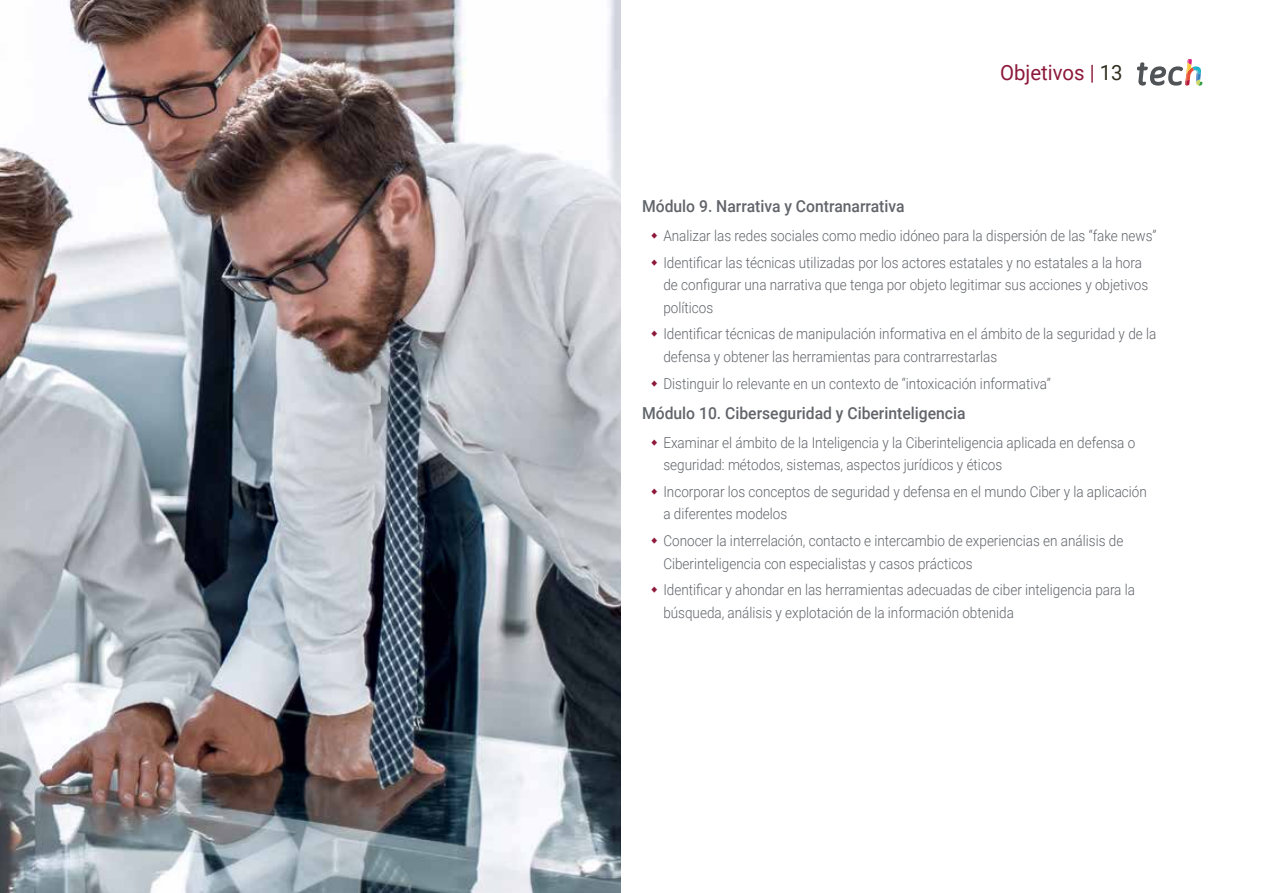
<style>
.page{position:relative;width:1263px;height:893px;background:#fff}
.page>*{position:absolute;margin:0;border:0;box-sizing:border-box;transform-origin:0 0}
.t1{font:21px "Roboto";color:#8d183a}
.t2{font:500 16.5px "Roboto";color:#61646a;scale:.95 1}
.t3{font:300 15px/22.5px "Roboto";color:#61646a;scale:.9 1}
.s1{color:#312e20}
</style>
<div class="page">
<img style="left:0;top:0;width:621px;height:893px">
<svg style="left:1137px;top:59px;width:65px;height:27px"></svg>
<h1 class="t1" style="left:1000px;top:57px;width:124px">Objetivos | <span class="s1">13</span></h1>
<p class="t2" style="left:642px;top:195px;width:278px">Módulo 9. Narrativa y Contranarrativa</p>
<p class="t3" style="left:663px;top:222px;width:550px;line-height:26.7px">Analizar las redes sociales como medio idóneo para la dispersión de las “fake news”<br>Identificar las técnicas utilizadas por los actores estatales y no estatales a la hora</p>
<p class="t3" style="left:663px;top:273px;width:540px">de configurar una narrativa que tenga por objeto legitimar sus acciones y objetivos políticos</p>
<p class="t3" style="left:663px;top:322px;width:549px">Identificar técnicas de manipulación informativa en el ámbito de la seguridad y de la defensa y obtener las herramientas para contrarrestarlas</p>
<p class="t3" style="left:663px;top:372px;width:432px">Distinguir lo relevante en un contexto de “intoxicación informativa”</p>
<p class="t2" style="left:642px;top:401px;width:342px">Módulo 10. Ciberseguridad y Ciberinteligencia</p>
<p class="t3" style="left:663px;top:430px;width:526px">Examinar el ámbito de la Inteligencia y la Ciberinteligencia aplicada en defensa o seguridad: métodos, sistemas, aspectos jurídicos y éticos</p>
<p class="t3" style="left:663px;top:480px;width:539px">Incorporar los conceptos de seguridad y defensa en el mundo Ciber y la aplicación a diferentes modelos</p>
<p class="t3" style="left:663px;top:529px;width:512px">Conocer la interrelación, contacto e intercambio de experiencias en análisis de<br>Ciberinteligencia con especialistas y casos prácticos</p>
<p class="t3" style="left:663px;top:578px;width:526px">Identificar y ahondar en las herramientas adecuadas de ciber inteligencia para la búsqueda, análisis y explotación de la información obtenida</p>
</div>
